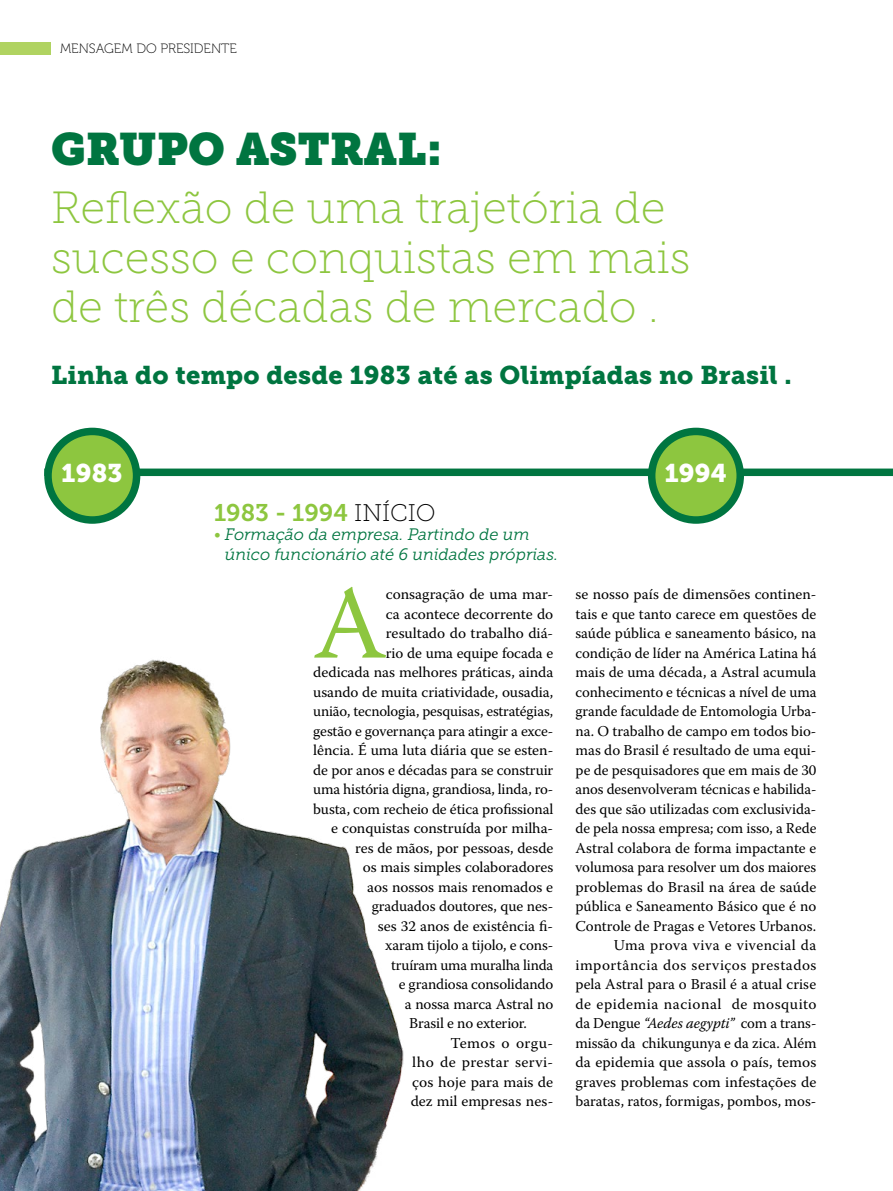
<style>
.page{position:relative;width:893px;height:1191px;background:#fff}
.page>*{position:absolute;margin:0;border:0;box-sizing:border-box;transform-origin:0 0}
.t1{font:103.8px "Warnock Pro";color:#8dc63f}
.t2{font:45px/49.5px "Museo Slab 100";color:#8dc63f}
.t3{font:45px "Museo Slab";color:#007540}
.t4{font:25.5px "Museo Slab 900";letter-spacing:.01em;color:#007540}
.t5{font:25.5px "Museo Slab 900";letter-spacing:.01em;color:#fff}
.t6{font:24px "Museo Slab 700";color:#8dc63f}
.t7{font:italic 16.5px/19.5px "Museo Slab 300";letter-spacing:-.005em;color:#007540}
.t8{font:15px/19.5px "Warnock Pro";color:#000;text-align:right}
.t9{font:15px "Warnock Pro";letter-spacing:.025em;color:#000}
.t10{font:15px "Warnock Pro";letter-spacing:.03em;color:#000}
.t11{font:13.5px "Museo 100";color:#000}
.s1{font-family:"Museo Slab 100";color:#000}
.s2{color:#8dc63f}
.s3{font-style:italic}
</style>
<div class="page">
<div style="left:0;top:42px;width:51px;height:13px;background:#b0d361"></div>
<div style="left:44px;top:468px;width:849px;height:8px;background:#007540"></div>
<div style="left:48px;top:431px;width:89px;height:89px;background:#8dc63f;border-radius:50%"></div>
<div style="left:44px;top:428px;width:96px;height:96px;border:8px solid #007540;border-radius:50%"></div>
<div style="left:652px;top:431px;width:88px;height:89px;background:#8dc63f;border-radius:50%"></div>
<div style="left:648px;top:428px;width:96px;height:96px;border:8px solid #007540;border-radius:50%"></div>
<img style="left:0;top:659px;width:404px;height:532px">
<p class="t11" style="left:60px;top:42px;width:178px">MENSAGEM DO PRESIDENTE</p>
<h2 class="t3" style="left:51px;top:122px;width:393px">GRUPO ASTRAL:</h2>
<h2 class="t2" style="left:51px;top:183px;width:641px">Reflexão de uma trajetória de sucesso e conquistas em mais de três décadas de mercado .</h2>
<h3 class="t4" style="left:51px;top:361px;width:742px">Linha do tempo desde 1983 até as Olimpíadas no Brasil .</h3>
<h3 class="t5" style="left:62px;top:458px;width:63px">1983</h3>
<h3 class="t5" style="left:665px;top:458px;width:64px">1994</h3>
<h3 class="t6" style="left:214px;top:499px;width:223px">1983 - 1994 <span class="s1">INÍCIO</span></h3>
<p class="t7" style="left:225px;top:525px;width:335px;text-indent:-11px"><span class="s2">•</span> Formação da empresa. Partindo de um único funcionário até 6 unidades próprias.</p>
<h1 class="t1" style="left:313px;top:561px;width:75px">A</h1>
<p class="t8" style="left:386px;top:584px;width:169px">consagração de uma mar-</p>
<p class="t8" style="left:386px;top:603px;width:169px">ca acontece decorrente do</p>
<p class="t8" style="left:386px;top:623px;width:169px">resultado do trabalho diá-</p>
<p class="t8" style="left:386px;top:642px;width:169px">rio de uma equipe focada e</p>
<p class="t8" style="left:313px;top:662px;width:242px">dedicada nas melhores práticas, ainda</p>
<p class="t8" style="left:313px;top:681px;width:242px">usando de muita criatividade, ousadia,</p>
<p class="t8" style="left:313px;top:701px;width:242px">união, tecnologia, pesquisas, estratégias,</p>
<p class="t8" style="left:313px;top:720px;width:242px">gestão e governança para atingir a exce-</p>
<p class="t8" style="left:313px;top:740px;width:242px">lência. É uma luta diária que se esten-</p>
<p class="t8" style="left:313px;top:759px;width:242px">de por anos e décadas para se construir</p>
<p class="t8" style="left:313px;top:779px;width:242px">uma história digna, grandiosa, linda, ro-</p>
<p class="t8" style="left:313px;top:798px;width:241px">busta, com recheio de ética profissional</p>
<p class="t8" style="left:331px;top:818px;width:224px">e conquistas construída por milha-</p>
<p class="t8" style="left:355px;top:837px;width:199px">res de mãos, por pessoas, desde</p>
<p class="t8" style="left:363px;top:857px;width:192px">os mais simples colaboradores</p>
<p class="t8" style="left:367px;top:876px;width:187px">aos nossos mais renomados e</p>
<p class="t8" style="left:372px;top:896px;width:183px">graduados doutores, que nes-</p>
<p class="t8" style="left:378px;top:915px;width:177px">ses 32 anos de existência fi-</p>
<p class="t8" style="left:385px;top:935px;width:170px">xaram tijolo a tijolo, e cons-</p>
<p class="t8" style="left:391px;top:954px;width:164px">truíram uma muralha linda</p>
<p class="t8" style="left:399px;top:974px;width:156px">e grandiosa consolidando</p>
<p class="t8" style="left:405px;top:993px;width:150px">a nossa marca Astral no</p>
<p class="t8" style="left:409px;top:1013px;width:119px">Brasil e no exterior.</p>
<p class="t10" style="left:450px;top:1033px;width:104px">Temos o orgu-</p>
<p class="t9" style="left:412px;top:1053px;width:143px">lho de prestar servi-</p>
<p class="t8" style="left:412px;top:1071px;width:143px">ços hoje para mais de</p>
<p class="t8" style="left:411px;top:1091px;width:144px">dez mil empresas nes-</p>
<p class="t8" style="left:575px;top:584px;width:243px">se nosso país de dimensões continen&shy;tais e que tanto carece em questões de saúde pública e saneamento básico, na condição de líder na América Latina há mais de uma década, a Astral acumula conhecimento e técnicas a nível de uma grande faculdade de Entomologia Urba&shy;na. O trabalho de campo em todos bio&shy;mas do Brasil é resultado de uma equi&shy;pe de pesquisadores que em mais de 30 anos desenvolveram técnicas e habilida&shy;des que são utilizadas com exclusivida&shy;de pela nossa empresa; com isso, a Rede Astral colabora de forma impactante e volumosa para resolver um dos maiores problemas do Brasil na área de saúde pública e Saneamento Básico que é no Controle de Pragas e Vetores Urbanos.<br>Uma prova viva e vivencial da importância dos serviços prestados pela Astral para o Brasil é a atual crise de epidemia nacional de mosquito da Dengue <span class="s3">“Aedes aegypti”</span> com a trans&shy;missão da chikungunya e da zica. Além da epidemia que assola o país, temos graves problemas com infestações de baratas, ratos, formigas, pombos, mos-</p>
</div>
